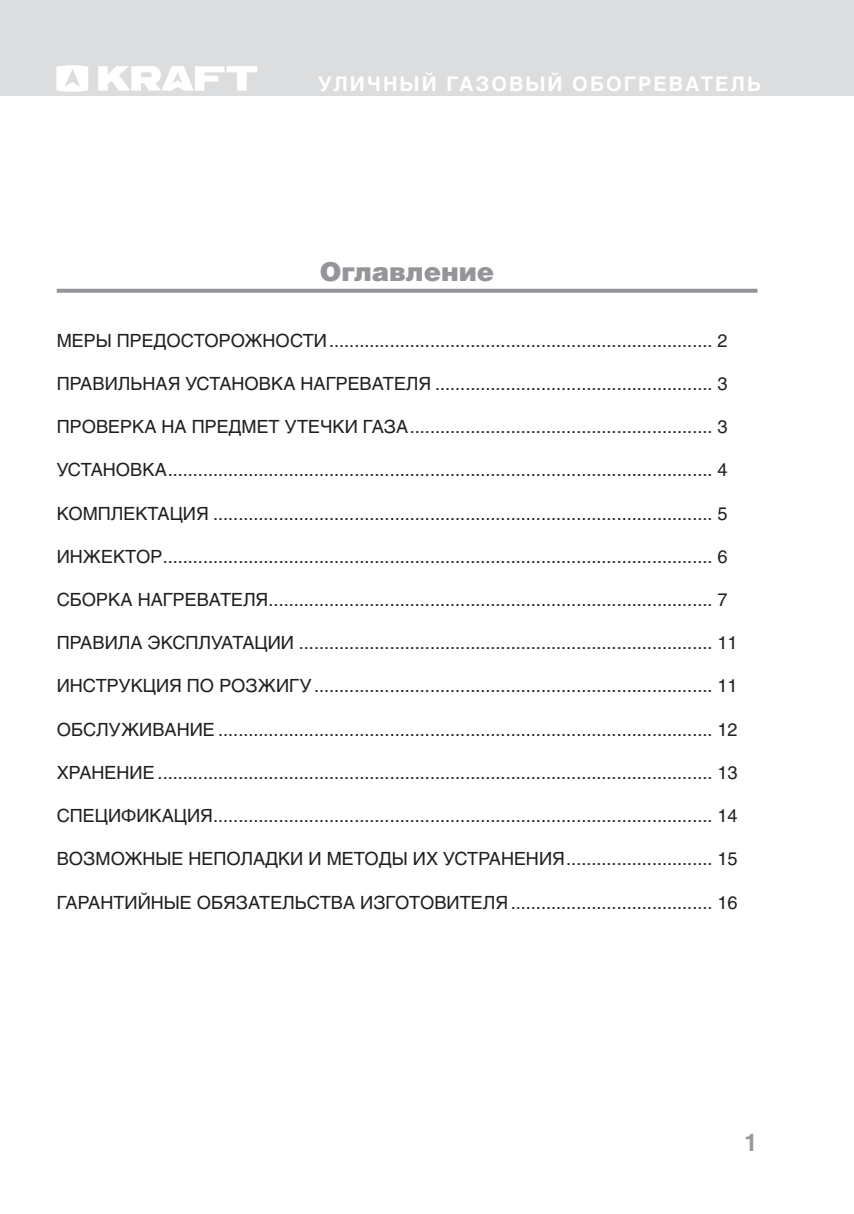
<style>
.page{position:relative;width:854px;height:1214px;background:#fff}
.page>*{position:absolute;margin:0;border:0;box-sizing:border-box;transform-origin:0 0}
.t1{font:900 26px "Helios";color:#939598}
.t2{font:700 24px "Helios";color:#97999c}
.t3{font:700 20px "Helios";letter-spacing:.1em;color:#fff}
.t4{font:18px "Helios";color:#231f20}
</style>
<div class="page">
<div style="left:0;top:0;width:853px;height:95px;background:#dcdddf"></div>
<svg style="left:56px;top:65px;width:32px;height:27px"></svg>
<svg style="left:98px;top:66px;width:159px;height:25px"></svg>
<svg style="left:57px;top:289px;width:700px;height:4px;background:#9a9c9e"></svg>
<p class="t3" style="left:318px;top:72px;width:444px">УЛИЧНЫЙ ГАЗОВЫЙ ОБОГРЕВАТЕЛЬ</p>
<h1 class="t1" style="left:320px;top:255px;width:176px">Оглавление</h1>
<p class="t4" style="left:57px;top:329px;width:672px">МЕРЫ ПРЕДОСТОРОЖНОСТИ............................................................................ 2</p>
<p class="t4" style="left:57px;top:373px;width:672px">ПРАВИЛЬНАЯ УСТАНОВКА НАГРЕВАТЕЛЯ ....................................................... 3</p>
<p class="t4" style="left:57px;top:416px;width:672px">ПРОВЕРКА НА ПРЕДМЕТ УТЕЧКИ ГАЗА............................................................ 3</p>
<p class="t4" style="left:57px;top:459px;width:672px">УСТАНОВКА............................................................................................................ 4</p>
<p class="t4" style="left:57px;top:502px;width:672px">КОМПЛЕКТАЦИЯ ................................................................................................... 5</p>
<p class="t4" style="left:57px;top:545px;width:28px">Инжектор</p>
<p class="t4" style="left:163px;top:545px;width:566px">............................................................................................................. 6</p>
<p class="t4" style="left:57px;top:589px;width:672px">СБОРКА НАГРЕВАТЕЛЯ........................................................................................ 7</p>
<p class="t4" style="left:57px;top:632px;width:682px">ПРАВИЛА ЭКСПЛУАТАЦИИ .................................................................................. 11</p>
<p class="t4" style="left:57px;top:675px;width:682px">ИНСТРУКЦИЯ ПО РОЗЖИГУ............................................................................... 11</p>
<p class="t4" style="left:57px;top:718px;width:682px">ОБСЛУЖИВАНИЕ .................................................................................................. 12</p>
<p class="t4" style="left:57px;top:761px;width:682px">ХРАНЕНИЕ .............................................................................................................. 13</p>
<p class="t4" style="left:57px;top:805px;width:682px">СПЕЦИФИКАЦИЯ................................................................................................... 14</p>
<p class="t4" style="left:57px;top:848px;width:28px">Возможные</p>
<p class="t4" style="left:188px;top:848px;width:14px">неполадки</p>
<p class="t4" style="left:308px;top:848px;width:33px">и методы</p>
<p class="t4" style="left:413px;top:848px;width:13px">ихустранения</p>
<p class="t4" style="left:566px;top:848px;width:173px">............................. 15</p>
<p class="t4" style="left:57px;top:891px;width:682px">ГАРАНТИЙНЫЕ ОБЯЗАТЕЛЬСТВА ИЗГОТОВИТЕЛЯ ........................................ 16</p>
<h2 class="t2" style="left:743px;top:1128px;width:15px">1</h2>
</div>
